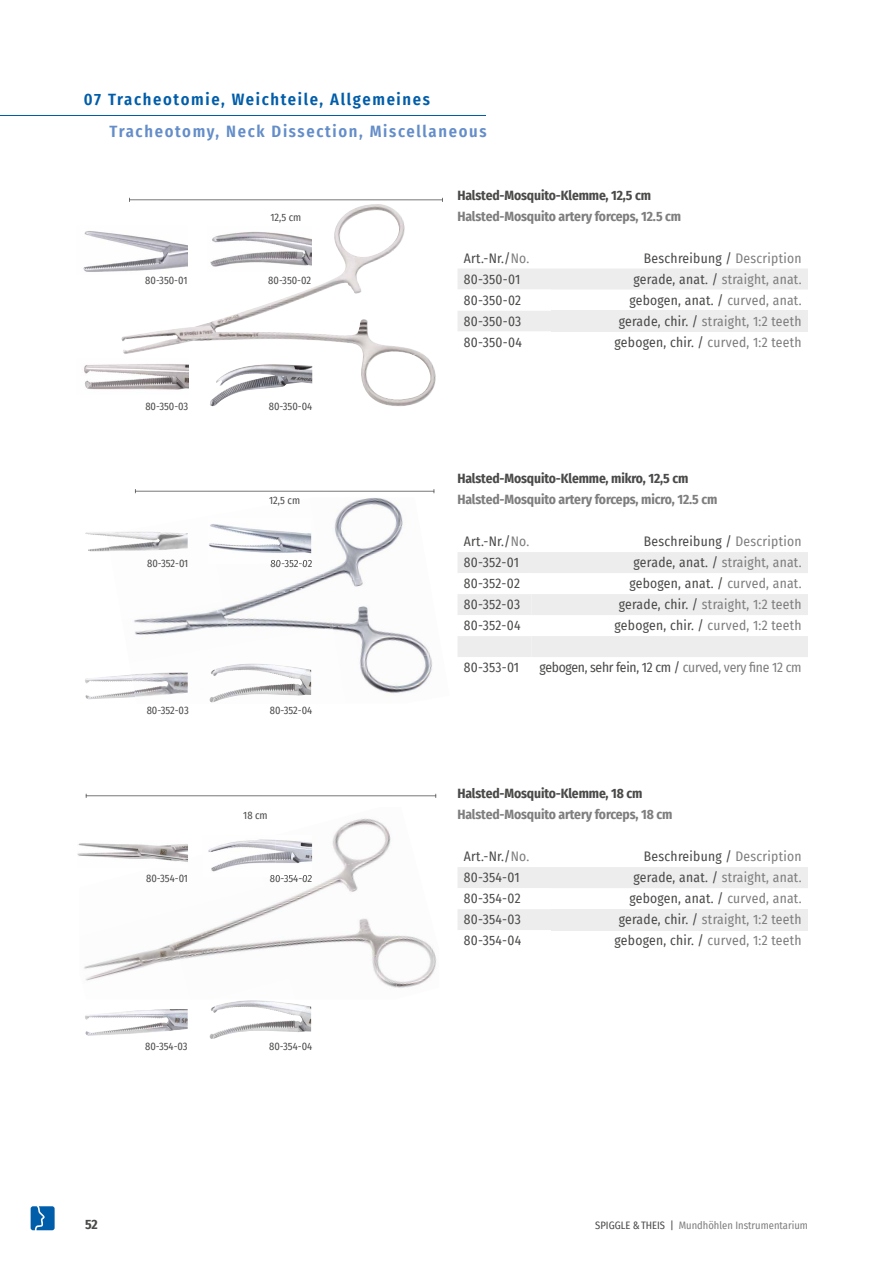
<style>
.page{position:relative;width:893px;height:1263px;background:#fff}
.page>*{position:absolute;margin:0;border:0;box-sizing:border-box;transform-origin:0 0}
.t1{font:600 16.5px "Fira Sans Condensed";letter-spacing:.1em;color:#648dc9}
.t2{font:600 16.5px "Fira Sans Condensed";letter-spacing:.1em;color:#005da9}
.t3{font:13.5px "Fira Sans Condensed";letter-spacing:.02em;color:#4a4a49}
.t4{font:13.5px "Fira Sans Condensed";letter-spacing:.02em;color:#7f7e7e}
.t5{font:700 13.5px "Fira Sans Condensed";letter-spacing:-.01em;color:#7f7e7e}
.t6{font:700 13.5px "Fira Sans Condensed";letter-spacing:-.01em;color:#4a4a49}
.t7{font:13.5px "Fira Sans Condensed";letter-spacing:-.02em;color:#4a4a49}
.t8{font:10.5px "Fira Sans Condensed";color:#4a4a49}
.t9{font:10.5px "Fira Sans Condensed";color:#7f7e7e}
.s1{color:#7f7e7e}
.s2{color:#4a4a49}
</style>
<div class="page">
<svg style="left:458px;top:269px;width:350px;height:62px"></svg>
<div style="left:551px;top:310px;width:257px;height:22px;background:#ededed"></div>
<svg style="left:458px;top:552px;width:350px;height:105px"></svg>
<svg style="left:458px;top:867px;width:350px;height:64px"></svg>
<div style="left:551px;top:909px;width:257px;height:21px;background:#ededed"></div>
<hr style="left:0;top:116px;width:486px;height:1px;background:#005da9">
<img style="left:334px;top:204px;width:71px;height:46px">
<img style="left:121px;top:303px;width:149px;height:38px">
<img style="left:270px;top:250px;width:124px;height:60px">
<img style="left:123px;top:332px;width:152px;height:22px">
<img style="left:275px;top:319px;width:146px;height:34px">
<img style="left:361px;top:353px;width:75px;height:53px">
<hr style="left:129px;top:199px;width:314px;height:1px;background:#4a4a49">
<img style="left:83px;top:231px;width:104px;height:41px">
<img style="left:210px;top:232px;width:101px;height:40px">
<img style="left:84px;top:364px;width:104px;height:26px">
<img style="left:216px;top:374px;width:30px;height:12px">
<img style="left:261px;top:364px;width:51px;height:25px">
<img style="left:311px;top:498px;width:92px;height:43px">
<img style="left:296px;top:541px;width:22px;height:43px">
<img style="left:318px;top:523px;width:85px;height:60px">
<img style="left:134px;top:608px;width:89px;height:27px">
<img style="left:223px;top:584px;width:102px;height:44px">
<img style="left:325px;top:566px;width:78px;height:61px">
<img style="left:129px;top:672px;width:59px;height:26px">
<img style="left:231px;top:627px;width:102px;height:43px">
<img style="left:333px;top:609px;width:96px;height:43px">
<img style="left:152px;top:688px;width:87px;height:15px">
<img style="left:239px;top:670px;width:73px;height:26px">
<img style="left:359px;top:652px;width:73px;height:42px">
<img style="left:271px;top:560px;width:41px;height:7px">
<hr style="left:135px;top:491px;width:299px;height:1px;background:#4a4a49">
<img style="left:85px;top:532px;width:22px;height:19px">
<img style="left:107px;top:532px;width:81px;height:19px">
<img style="left:85px;top:674px;width:48px;height:21px">
<img style="left:131px;top:673px;width:37px;height:18px">
<img style="left:85px;top:1009px;width:83px;height:14px">
<img style="left:211px;top:664px;width:49px;height:26px">
<img style="left:260px;top:671px;width:45px;height:25px">
<img style="left:211px;top:1000px;width:49px;height:28px">
<img style="left:260px;top:1001px;width:51px;height:31px">
<img style="left:209px;top:524px;width:102px;height:36px">
<img style="left:271px;top:560px;width:40px;height:3px">
<img style="left:312px;top:821px;width:39px;height:39px">
<img style="left:351px;top:818px;width:40px;height:43px">
<img style="left:115px;top:945px;width:53px;height:14px">
<img style="left:168px;top:908px;width:97px;height:51px">
<img style="left:265px;top:860px;width:111px;height:55px">
<img style="left:84px;top:959px;width:96px;height:22px">
<img style="left:180px;top:932px;width:98px;height:28px">
<img style="left:278px;top:906px;width:97px;height:46px">
<img style="left:375px;top:893px;width:62px;height:95px">
<img style="left:372px;top:952px;width:28px;height:36px">
<img style="left:270px;top:877px;width:42px;height:5px">
<hr style="left:86px;top:795px;width:350px;height:1px;background:#4a4a49">
<img style="left:77px;top:843px;width:111px;height:16px">
<img style="left:154px;top:858px;width:34px;height:4px">
<img style="left:208px;top:839px;width:104px;height:38px">
<img style="left:270px;top:875px;width:42px;height:2px">
<svg style="left:31px;top:1206px;width:24px;height:24px"></svg>
<p class="t2" style="left:84px;top:86px;width:347px">07 Tracheotomie, Weichteile, Allgemeines</p>
<p class="t1" style="left:110px;top:117px;width:379px">Tracheotomy, Neck Dissection, Miscellaneous</p>
<p class="t8" style="left:270px;top:209px;width:32px">12,5 cm</p>
<p class="t8" style="left:145px;top:272px;width:44px">80-350-01</p>
<p class="t8" style="left:268px;top:272px;width:44px">80-350-02</p>
<p class="t8" style="left:145px;top:398px;width:44px">80-350-03</p>
<p class="t8" style="left:269px;top:398px;width:45px">80-350-04</p>
<p class="t8" style="left:147px;top:555px;width:43px">80-352-01</p>
<p class="t8" style="left:269px;top:492px;width:32px">12,5 cm</p>
<p class="t8" style="left:270px;top:555px;width:43px">80-352-02</p>
<p class="t8" style="left:147px;top:702px;width:44px">80-352-03</p>
<p class="t8" style="left:270px;top:702px;width:44px">80-352-04</p>
<p class="t8" style="left:243px;top:807px;width:26px">18 cm</p>
<p class="t8" style="left:146px;top:870px;width:43px">80-354-01</p>
<p class="t8" style="left:270px;top:870px;width:44px">80-354-02</p>
<p class="t8" style="left:145px;top:1038px;width:44px">80-354-03</p>
<p class="t8" style="left:269px;top:1038px;width:45px">80-354-04</p>
<p class="t6" style="left:458px;top:184px;width:195px">Halsted-Mosquito-Klemme, 12,5 cm</p>
<p class="t5" style="left:458px;top:205px;width:225px">Halsted-Mosquito artery forceps, 12.5 cm</p>
<p class="t3" style="left:464px;top:248px;width:67px">Art.-Nr./<span class="s1">No.</span></p>
<p class="t3" style="left:644px;top:248px;width:159px">Beschreibung / <span class="s1">Description</span></p>
<p class="t3" style="left:464px;top:269px;width:58px">80-350-01</p>
<p class="t4" style="left:634px;top:269px;width:169px"><span class="s2">gerade, anat. /</span> straight, anat.</p>
<p class="t3" style="left:464px;top:290px;width:59px">80-350-02</p>
<p class="t3" style="left:629px;top:290px;width:174px">gebogen, anat. / <span class="s1">curved, anat.</span></p>
<p class="t3" style="left:464px;top:311px;width:59px">80-350-03</p>
<p class="t4" style="left:619px;top:311px;width:184px"><span class="s2">gerade, chir. /</span> straight, 1:2 teeth</p>
<p class="t3" style="left:464px;top:332px;width:59px">80-350-04</p>
<p class="t4" style="left:615px;top:332px;width:188px"><span class="s2">gebogen, chir. /</span> curved, 1:2 teeth</p>
<p class="t6" style="left:458px;top:467px;width:232px">Halsted-Mosquito-Klemme, mikro, 12,5 cm</p>
<p class="t5" style="left:458px;top:488px;width:261px">Halsted-Mosquito artery forceps, micro, 12.5 cm</p>
<p class="t3" style="left:464px;top:531px;width:67px">Art.-Nr./<span class="s1">No.</span></p>
<p class="t3" style="left:644px;top:531px;width:159px">Beschreibung / <span class="s1">Description</span></p>
<p class="t3" style="left:464px;top:552px;width:57px">80-352-01</p>
<p class="t4" style="left:634px;top:552px;width:169px"><span class="s2">gerade, anat. /</span> straight, anat.</p>
<p class="t3" style="left:464px;top:573px;width:58px">80-352-02</p>
<p class="t3" style="left:629px;top:573px;width:174px">gebogen, anat. / <span class="s1">curved, anat.</span></p>
<p class="t3" style="left:464px;top:594px;width:58px">80-352-03</p>
<p class="t4" style="left:619px;top:594px;width:184px"><span class="s2">gerade, chir. /</span> straight, 1:2 teeth</p>
<p class="t3" style="left:464px;top:615px;width:58px">80-352-04</p>
<p class="t4" style="left:615px;top:615px;width:188px"><span class="s2">gebogen, chir. /</span> curved, 1:2 teeth</p>
<p class="t3" style="left:464px;top:657px;width:57px">80-353-01</p>
<p class="t7" style="left:540px;top:657px;width:263px">gebogen, sehr fein, 12 cm / <span class="s1">curved, very fine 12 cm</span></p>
<p class="t6" style="left:457px;top:782px;width:186px">Halsted-Mosquito-Klemme, 18 cm</p>
<p class="t5" style="left:457px;top:803px;width:216px">Halsted-Mosquito artery forceps, 18 cm</p>
<p class="t3" style="left:464px;top:846px;width:67px">Art.-Nr./<span class="s1">No.</span></p>
<p class="t3" style="left:644px;top:846px;width:159px">Beschreibung / <span class="s1">Description</span></p>
<p class="t3" style="left:464px;top:867px;width:57px">80-354-01</p>
<p class="t4" style="left:634px;top:867px;width:169px"><span class="s2">gerade, anat. /</span> straight, anat.</p>
<p class="t3" style="left:464px;top:888px;width:58px">80-354-02</p>
<p class="t3" style="left:629px;top:888px;width:174px">gebogen, anat. / <span class="s1">curved, anat.</span></p>
<p class="t3" style="left:464px;top:909px;width:58px">80-354-03</p>
<p class="t4" style="left:619px;top:909px;width:184px"><span class="s2">gerade, chir. /</span> straight, 1:2 teeth</p>
<p class="t3" style="left:464px;top:930px;width:59px">80-354-04</p>
<p class="t4" style="left:615px;top:930px;width:188px"><span class="s2">gebogen, chir. /</span> curved, 1:2 teeth</p>
<p class="t6" style="left:85px;top:1213px;width:14px">52</p>
<p class="t9" style="left:595px;top:1217px;width:214px"><span class="s2">SPIGGLE &amp; THEIS |</span> Mundhöhlen Instrumentarium</p>
</div>
